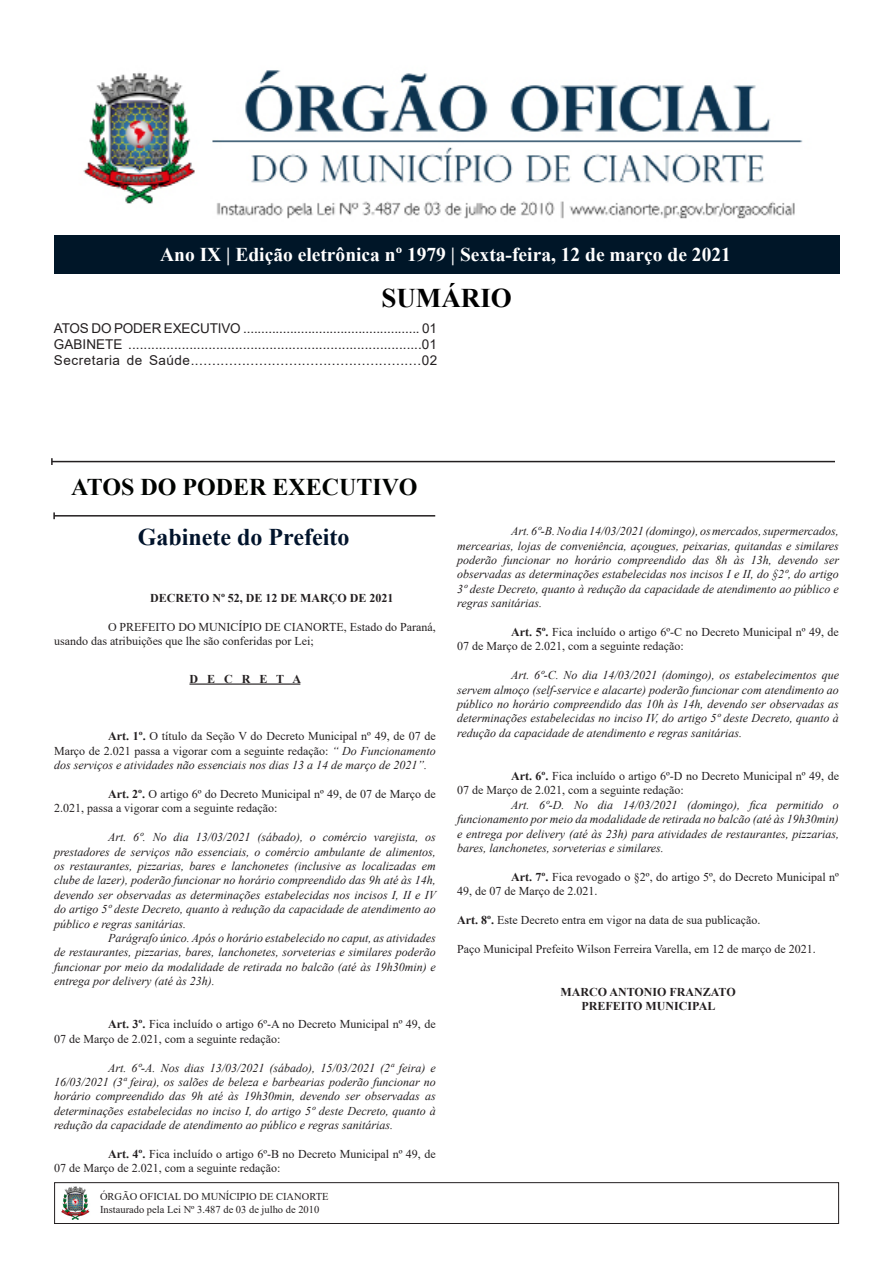
<style>
.page{position:relative;width:893px;height:1263px;background:#fff}
.page>*{position:absolute;margin:0;border:0;box-sizing:border-box;transform-origin:0 0}
.t1{font:700 27px "Times New Roman";color:#000}
.t2{font:700 24px "Times New Roman";color:#000300}
.t3{font:700 24px "Times New Roman";color:#00132b}
.t4{font:700 19.5px "Times New Roman";color:#fff}
.t5{font:13.5px "Arial";letter-spacing:.005em;color:#231f20}
.t6{font:13.5px "Arial";letter-spacing:.04em;color:#231f20}
.t7{font:italic 12px/14.4px "Times New Roman";color:#231f20;text-align:justify}
.t8{font:12px/14.4px "Times New Roman";color:#231f20}
.t9{font:700 12px "Times New Roman";color:#231f20}
.t10{font:10.5px/12.6px "Times New Roman";color:#231f20}
.s1{font-weight:700}
.s2{font-style:italic}
</style>
<div class="page">
<div style="left:54px;top:1182px;width:785px;height:42px;border:1px solid #231f20"></div>
<img style="left:61px;top:1186px;width:29px;height:34px">
<img style="left:83px;top:70px;width:720px;height:149px">
<div style="left:54px;top:236px;width:785px;height:38px;background:#001628"></div>
<hr style="left:52px;top:461px;width:783px;height:1px;background:#231f20">
<svg style="left:51px;top:458px;width:2px;height:7px"></svg>
<hr style="left:54px;top:515px;width:381px;height:1px;background:#231f20">
<svg style="left:53px;top:512px;width:2px;height:7px"></svg>
<hr style="left:189px;top:683px;width:111px;height:2px;background:#231f20">
<p class="t4" style="left:160px;top:240px;width:572px">Ano IX | Edição eletrônica nº 1979 | Sexta-feira, 12 de março de 2021</p>
<p class="t1" style="left:381px;top:278px;width:132px">SUMÁRIO</p>
<p class="t5" style="left:54px;top:319px;width:385px">ATOS DO PODER EXECUTIVO ................................................. 01</p>
<p class="t5" style="left:54px;top:335px;width:385px">GABINETE .............................................................................01</p>
<p class="t6" style="left:54px;top:351px;width:385px">Secretaria de Saúde......................................................02</p>
<p class="t2" style="left:71px;top:470px;width:348px">ATOS DO PODER EXECUTIVO</p>
<p class="t3" style="left:138px;top:520px;width:213px">Gabinete do Prefeito</p>
<p class="t9" style="left:150px;top:589px;width:245px">DECRETO Nº 52, DE 12 DE MARÇO DE 2021</p>
<p class="t8" style="left:54px;top:619px;width:383px;text-indent:54px">O PREFEITO DO MUNICÍPIO DE CIANORTE, Estado do Paraná, usando das atribuições que lhe são conferidas por Lei;</p>
<p class="t9" style="left:189px;top:670px;width:113px">D E C R E T A</p>
<p class="t8" style="left:54px;top:729px;width:383px;text-align:justify;text-indent:54px"><span class="s1">Art. 1º.</span> O título da Seção V do Decreto Municipal nº 49, de 07 de Março de 2.021 passa a vigorar com a seguinte redação: <span class="s2">“ Do Funcionamento dos serviços e atividades não essenciais nos dias 13 a 14 de março de 2021”.</span></p>
<p class="t8" style="left:54px;top:786px;width:383px;text-indent:54px"><span class="s1">Art. 2º.</span> O artigo 6º do Decreto Municipal nº 49, de 07 de Março de<br>2.021, passa a vigorar com a seguinte redação:</p>
<p class="t7" style="left:54px;top:830px;width:384px;text-indent:54px">Art. 6º. No dia 13/03/2021 (sábado), o comércio varejista, os prestadores de serviços não essenciais, o comércio ambulante de alimentos, os restaurantes, pizzarias, bares e lanchonetes (inclusive as localizadas em clube de lazer), poderão funcionar no horário compreendido das 9h até às 14h, devendo ser observadas as determinações estabelecidas nos incisos I, II e IV do artigo 5º deste Decreto, quanto à redução da capacidade de atendimento ao público e regras sanitárias.</p>
<p class="t7" style="left:54px;top:930px;width:383px;text-indent:54px">Parágrafo único. Após o horário estabelecido no caput, as atividades de restaurantes, pizzarias, bares, lanchonetes, sorveterias e similares poderão funcionar por meio da modalidade de retirada no balcão (até às 19h30min) e entrega por delivery (até às 23h).</p>
<p class="t8" style="left:54px;top:1017px;width:383px;text-indent:54px"><span class="s1">Art. 3º.</span> Fica incluído o artigo 6º-A no Decreto Municipal nº 49, de<br>07 de Março de 2.021, com a seguinte redação:</p>
<p class="t7" style="left:54px;top:1060px;width:383px;text-indent:54px">Art. 6º-A. Nos dias 13/03/2021 (sábado), 15/03/2021 (2ª feira) e 16/03/2021 (3ª feira), os salões de beleza e barbearias poderão funcionar no horário compreendido das 9h até às 19h30min, devendo ser observadas as determinações estabelecidas no inciso I, do artigo 5º deste Decreto, quanto à redução da capacidade de atendimento ao público e regras sanitárias.</p>
<p class="t8" style="left:54px;top:1146px;width:383px;text-indent:54px"><span class="s1">Art. 4º.</span> Fica incluído o artigo 6º-B no Decreto Municipal nº 49, de<br>07 de Março de 2.021, com a seguinte redação:</p>
<p class="t10" style="left:100px;top:1190px;width:230px">ÓRGÃO OFICIAL DO MUNÍCIPIO DE CIANORTE<br>Instaurado pela Lei Nº 3.487 de 03 de julho de 2010</p>
<p class="t7" style="left:457px;top:524px;width:383px;text-indent:54px">Art. 6º-B. No dia 14/03/2021 (domingo), os mercados, supermercados, mercearias, lojas de conveniência, açougues, peixarias, quitandas e similares poderão funcionar no horário compreendido das 8h às 13h, devendo ser observadas as determinações estabelecidas nos incisos I e II, do §2º, do artigo 3º deste Decreto, quanto à redução da capacidade de atendimento ao público e regras sanitárias.</p>
<p class="t8" style="left:457px;top:624px;width:383px;text-indent:54px"><span class="s1">Art. 5º.</span> Fica incluído o artigo 6º-C no Decreto Municipal nº 49, de<br>07 de Março de 2.021, com a seguinte redação:</p>
<p class="t7" style="left:457px;top:668px;width:383px;text-indent:54px">Art. 6º-C. No dia 14/03/2021 (domingo), os estabelecimentos que servem almoço (self-service e alacarte) poderão funcionar com atendimento ao público no horário compreendido das 10h às 14h, devendo ser observadas as determinações estabelecidas no inciso IV, do artigo 5º deste Decreto, quanto à redução da capacidade de atendimento e regras sanitárias.</p>
<p class="t8" style="left:457px;top:768px;width:383px;text-indent:54px"><span class="s1">Art. 6º.</span> Fica incluído o artigo 6º-D no Decreto Municipal nº 49, de<br>07 de Março de 2.021, com a seguinte redação:</p>
<p class="t7" style="left:457px;top:797px;width:383px;text-indent:54px">Art. 6º-D. No dia 14/03/2021 (domingo), fica permitido o funcionamento por meio da modalidade de retirada no balcão (até às 19h30min) e entrega por delivery (até às 23h) para atividades de restaurantes, pizzarias, bares, lanchonetes, sorveterias e similares.</p>
<p class="t8" style="left:457px;top:869px;width:383px;text-indent:54px"><span class="s1">Art. 7º.</span> Fica revogado o §2º, do artigo 5º, do Decreto Municipal nº<br>49, de 07 de Março de 2.021.</p>
<p class="t8" style="left:457px;top:912px;width:305px"><span class="s1">Art. 8º.</span> Este Decreto entra em vigor na data de sua publicação.</p>
<p class="t8" style="left:457px;top:941px;width:360px">Paço Municipal Prefeito Wilson Ferreira Varella, em 12 de março de 2021.</p>
<p class="t9" style="left:560px;top:983px;width:177px">MARCO ANTONIO FRANZATO</p>
<p class="t9" style="left:581px;top:998px;width:135px">PREFEITO MUNICIPAL</p>
</div>
